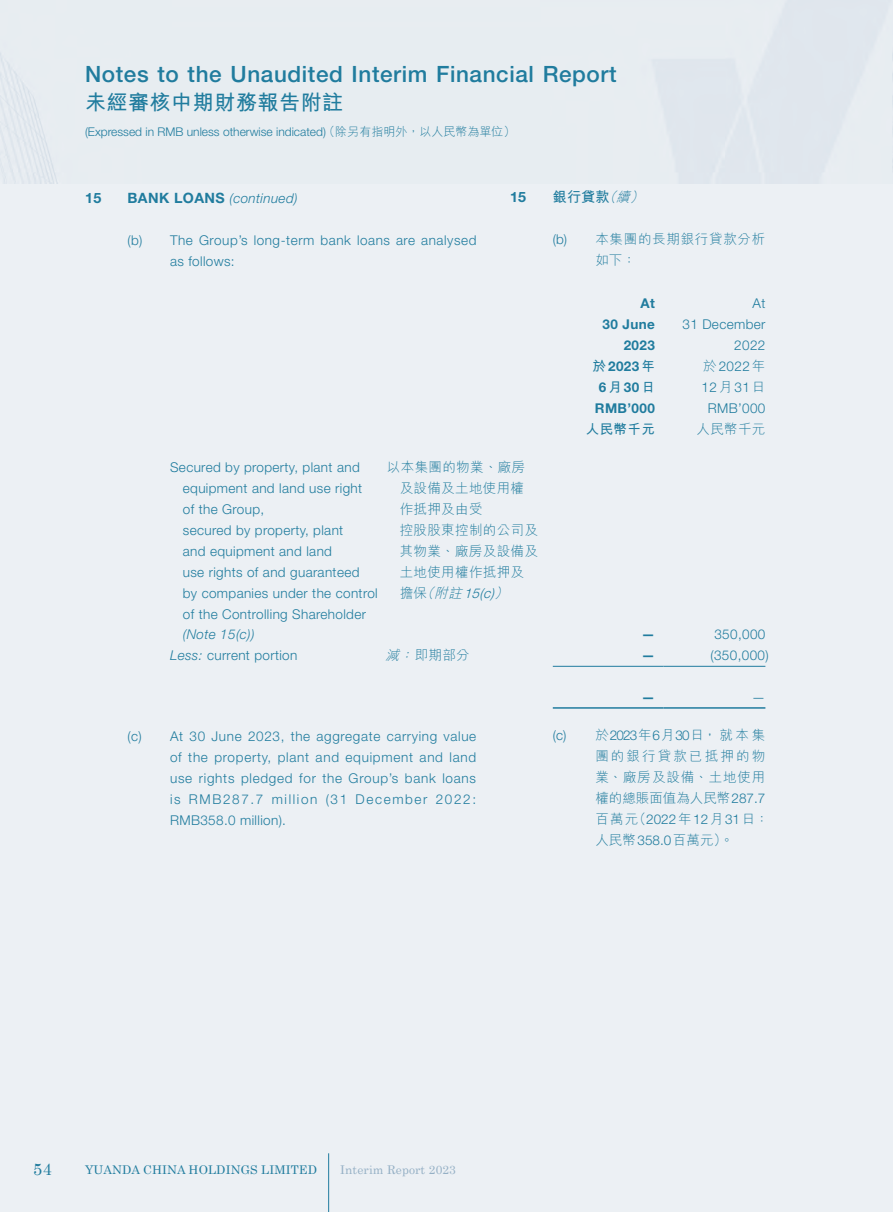
<style>
.page{position:relative;width:893px;height:1212px;background:#fff}
.page>*{position:absolute;margin:0;border:0;box-sizing:border-box;transform-origin:0 0}
.t1{font:500 22.5px "Helvetica Neue LT Std";letter-spacing:.025em;color:#207c9e}
.t2{font:700 21px "M Hei HK";letter-spacing:.025em;color:#207c9e}
.t3{font:16.5px "Century";color:#207c9e}
._01_C_Heading_1{font:700 14.25px "M Hei HK";color:#207c9e}
._01_E_Heading_1{font:700 14.25px "Helvetica Neue LT Std";color:#207c9e}
._01_C_Heading_1-2{font:700 14.25px "Helvetica Neue LT Std";color:#207c9e}
._50_Table_Body{font:300 13.5px/20.9px "Helvetica Neue LT Std";letter-spacing:.025em;color:#207c9e}
._00_E_Body_text{font:300 13.5px/21px "Helvetica Neue LT Std";letter-spacing:.04em;color:#207c9e}
._00_C_Body_text{font:300 13.5px/21px "M Hei HK";letter-spacing:.055em;color:#207c9e}
._50_Table_Body-2{font:300 13.5px/21px "M Hei HK";letter-spacing:.025em;color:#207c9e}
._50_Table_Body-3{font:700 13.5px "Helvetica Neue LT Std";letter-spacing:.025em;color:#207c9e}
._01_E_Heading_1-2{font:italic 300 13.5px "Helvetica Neue LT Std";letter-spacing:.025em;color:#207c9e}
._50_Table_Body-4{font:700 13.5px "M Hei HK";letter-spacing:.025em;color:#207c9e}
.t4{font:300 12px "Helvetica Neue LT Std";color:#207c9e}
.t5{font:12px "Century";letter-spacing:.01em;color:#207c9e}
.t6{font:12px "Century";letter-spacing:.01em;color:#95b0c5}
.s1{font-family:"M Hei HK"}
.s2{font-weight:700;font-style:normal;font-size:14.25px}
.s3{font-weight:300;font-style:italic;font-size:13.5px}
.s4{font-family:"Helvetica Neue LT Std"}
.s5{font-style:italic}
.s6{font-family:"Helvetica Neue LT Std";font-style:italic}
</style>
<div class="page">
<div style="left:0;top:0;width:892px;height:1212px;background:#ecf0f4"></div>
<hr style="left:328px;top:1153px;width:1px;height:59px;background:#207c9e">
<hr style="left:553px;top:666px;width:110px;height:1px;background:#207c9e">
<hr style="left:663px;top:666px;width:102px;height:1px;background:#207c9e">
<hr style="left:553px;top:707px;width:110px;height:2px;background:#207c9e">
<hr style="left:663px;top:707px;width:102px;height:2px;background:#207c9e">
<h1 class="t1" style="left:85px;top:61px;width:533px">Notes to the Unaudited Interim Financial Report</h1>
<h2 class="t2" style="left:85px;top:87px;width:260px">未經審核中期財務報告附註</h2>
<p class="t4" style="left:85px;top:125px;width:432px">(Expressed in RMB unless otherwise indicated) <span class="s1">（除另有指明外，以人民幣為單位）</span></p>
<p class="_01_E_Heading_1" style="left:85px;top:189px;width:18px">15</p>
<p class="_01_E_Heading_1-2" style="left:128px;top:190px;width:172px"><span class="s2">BANK LOANS</span> (continued)</p>
<p class="_00_E_Body_text" style="left:170px;top:229px;width:308px;text-indent:-43px">(b) The Group’s long-term bank loans are analysed as follows:</p>
<p class="_01_C_Heading_1-2" style="left:510px;top:188px;width:17px">15</p>
<p class="_01_C_Heading_1" style="left:553px;top:187px;width:96px">銀行貸款<span class="s3">（續）</span></p>
<p class="_00_C_Body_text" style="left:595px;top:228px;width:172px;text-indent:-43px"><span class="s4">(b)</span> 本集團的長期銀行貸款分析如下：</p>
<p class="_50_Table_Body-3" style="left:640px;top:294px;width:16px">At</p>
<p class="_50_Table_Body-3" style="left:603px;top:315px;width:54px">30 June</p>
<p class="_50_Table_Body-3" style="left:624px;top:336px;width:33px">2023</p>
<p class="_50_Table_Body-3" style="left:593px;top:358px;width:64px"><span class="s1">於</span>2023<span class="s1">年</span></p>
<p class="_50_Table_Body-3" style="left:599px;top:379px;width:58px">6<span class="s1">月</span>30<span class="s1">日</span></p>
<p class="_50_Table_Body" style="left:752px;top:293px;width:14px">At</p>
<p class="_50_Table_Body" style="left:682px;top:314px;width:84px">31 December</p>
<p class="_50_Table_Body" style="left:734px;top:335px;width:33px">2022</p>
<p class="_50_Table_Body" style="left:703px;top:356px;width:64px"><span class="s1">於</span>2022<span class="s1">年</span></p>
<p class="_50_Table_Body" style="left:701px;top:377px;width:65px">12<span class="s1">月</span>31<span class="s1">日</span></p>
<p class="_50_Table_Body-3" style="left:595px;top:399px;width:61px">RMB’000</p>
<p class="_50_Table_Body" style="left:708px;top:398px;width:59px">RMB’000</p>
<p class="_50_Table_Body-4" style="left:586px;top:419px;width:70px">人民幣千元</p>
<p class="_50_Table_Body-2" style="left:696px;top:419px;width:70px">人民幣千元</p>
<p class="_50_Table_Body" style="left:183px;top:456px;width:196px;text-indent:-13px">Secured by property, plant and equipment and land use right<br>of the Group,<br>secured by property, plant<br>and equipment and land<br>use rights of and guaranteed<br>by companies under the control of the Controlling Shareholder <span class="s5">(Note 15(c))</span></p>
<p class="_50_Table_Body-2" style="left:400px;top:456px;width:140px;text-indent:-13px">以本集團的物業、廠房及設備及土地使用權作抵押及由受<br>控股股東控制的公司及其物業、廠房及設備及土地使用權作抵押及擔保<span class="s5">（附註</span><span class="s6">15(c)</span><span class="s5">）</span></p>
<p class="_50_Table_Body-3" style="left:641px;top:626px;width:15px">—</p>
<p class="_50_Table_Body" style="left:714px;top:623px;width:52px">350,000</p>
<p class="_50_Table_Body" style="left:170px;top:645px;width:129px"><span class="s5">Less:</span> current portion</p>
<p class="_50_Table_Body-2" style="left:386px;top:645px;width:86px"><span class="s5">減：</span>即期部分</p>
<p class="_50_Table_Body-3" style="left:641px;top:647px;width:15px">—</p>
<p class="_50_Table_Body" style="left:710px;top:644px;width:60px">(350,000)</p>
<p class="_50_Table_Body-3" style="left:641px;top:689px;width:15px">—</p>
<p class="_50_Table_Body" style="left:752px;top:686px;width:15px">—</p>
<p class="_00_E_Body_text" style="left:170px;top:725px;width:308px;text-align:justify;text-indent:-43px">(c) At 30 June 2023, the aggregate carrying value of the property, plant and equipment and land use rights pledged for the Group’s bank loans is RMB287.7 million (31 December 2022:<br>RMB358.0 million).</p>
<p class="_00_C_Body_text" style="left:595px;top:724px;width:175px;text-indent:-43px"><span class="s4">(c)</span> 於<span class="s4">2023</span>年<span class="s4">6</span>月<span class="s4">30</span>日，就本集團的銀行貸款已抵押的物業、廠房及設備、土地使用權的總賬面值為人民幣<span class="s4">287.7</span>百萬元（<span class="s4">2022</span>年<span class="s4">12</span>月<span class="s4">31</span>日：人民幣<span class="s4">358.0</span>百萬元）。</p>
<p class="t3" style="left:33px;top:1155px;width:20px">54</p>
<p class="t5" style="left:85px;top:1159px;width:234px">YUANDA CHINA HOLDINGS LIMITED</p>
<p class="t6" style="left:340px;top:1159px;width:117px">Interim Report 2023</p>
</div>
